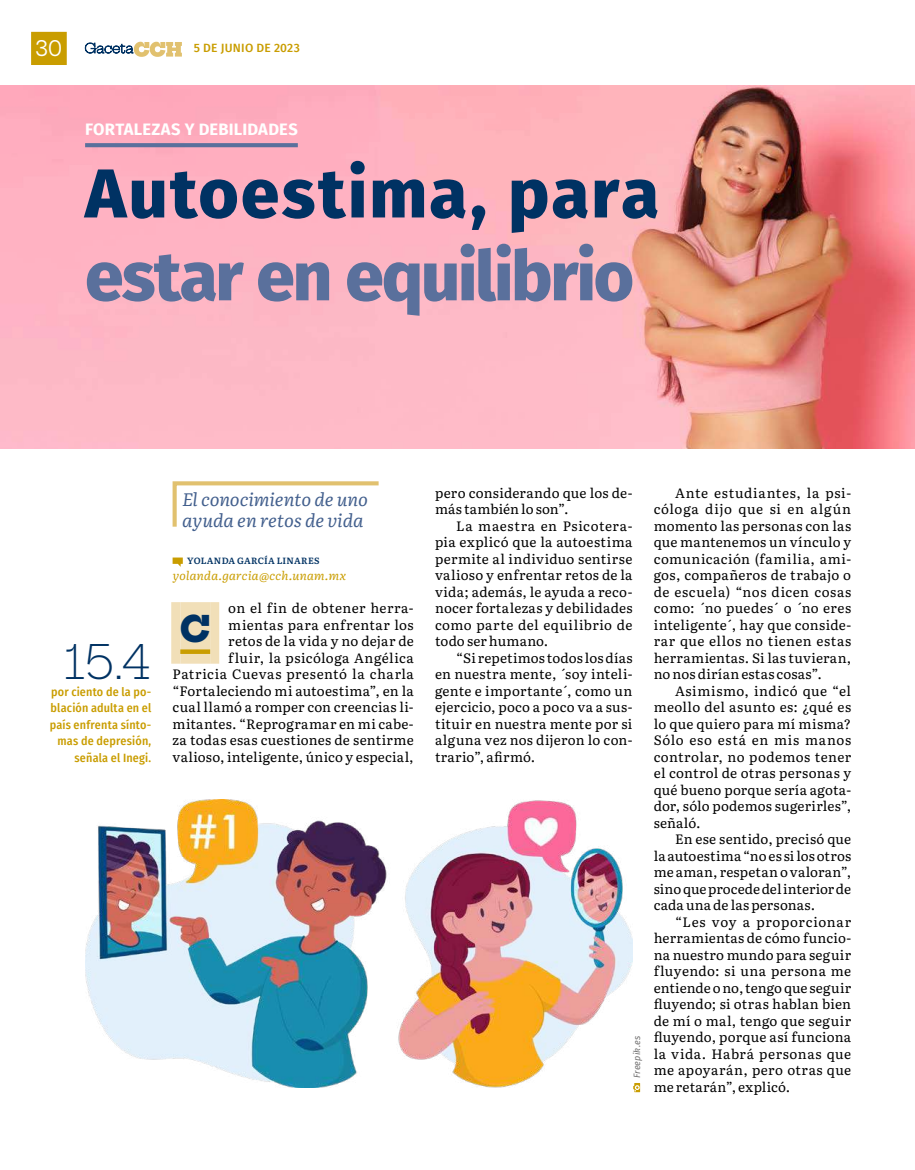
<style>
.page{position:relative;width:915px;height:1170px;background:#fff}
.page>*{position:absolute;margin:0;border:0;box-sizing:border-box;transform-origin:0 0}
.t1{font:800 69px "Fira Sans";letter-spacing:-.03em;color:#5a709c}
.t2{font:800 69px "Fira Sans";letter-spacing:.03em;color:#003263}
.t3{font:300 46.5px "Hepta Slab";color:#003263}
.t4{font:800 35.4px "Hepta Slab";color:#003263}
.t5{font:21px "Hepta Slab";color:#fff}
.t6{font:italic 18px/20.7px "Literata 18 pt";color:#425f8d}
.t7{font:700 16.5px "Fira Sans";letter-spacing:.01em;color:#fff}
.t8{font:13.5px/16.5px "Literata 18 pt";letter-spacing:.02em;color:#000;text-align:justify}
.t9{font:500 12px/16.5px "Fira Sans Condensed";letter-spacing:.015em;color:#c99d00;text-align:right}
.t10{font:italic 12px "Literata 18 pt";color:#c99d00}
.t11{font:500 12px "Fira Sans";letter-spacing:.025em;color:#c99d00}
.t12{font:600 9px "Literata 18 pt";letter-spacing:.02em;color:#003263}
.t13{font:italic 9px "Fira Sans";letter-spacing:.025em;color:#706f6f}
</style>
<div class="page">
<img style="left:0;top:85px;width:914px;height:363px">
<img style="left:85px;top:799px;width:547px;height:288px">
<svg style="left:633px;top:1083px;width:7px;height:9px"></svg>
<svg style="left:85px;top:143px;width:213px;height:4px"></svg>
<svg style="left:172px;top:481px;width:207px;height:46px"></svg>
<div style="left:171px;top:602px;width:9px;height:61px;background:#f1dfb8"></div>
<div style="left:180px;top:602px;width:30px;height:61px;background:#f1dfb8"></div>
<div style="left:210px;top:602px;width:9px;height:61px;background:#f1dfb8"></div>
<svg style="left:172px;top:557px;width:11px;height:10px"></svg>
<div style="left:180px;top:649px;width:30px;height:5px;background:#c99d00"></div>
<svg style="left:85px;top:41px;width:97px;height:16px"></svg>
<div style="left:31px;top:32px;width:36px;height:33px;background:#c99d00"></div>
<h3 class="t5" style="left:35px;top:31px;width:29px">30</h3>
<p class="t11" style="left:194px;top:39px;width:107px">5 DE JUNIO DE 2023</p>
<p class="t7" style="left:85px;top:115px;width:214px">FORTALEZAS Y DEBILIDADES</p>
<h1 class="t2" style="left:85px;top:133px;width:575px">Autoestima, para</h1>
<h1 class="t1" style="left:85px;top:216px;width:550px">estar en equilibrio</h1>
<h2 class="t3" style="left:63px;top:623px;width:90px">15.4</h2>
<p class="t9" style="left:50px;top:683px;width:103px">por ciento de la po&shy;blación adulta en el país enfrenta sínto&shy;mas de depresión, señala el Inegi.</p>
<h3 class="t6" style="left:182px;top:488px;width:189px">El conocimiento de uno ayuda en retos de vida</h3>
<p class="t12" style="left:187px;top:553px;width:134px">YOLANDA GARCÍA LINARES</p>
<p class="t10" style="left:172px;top:566px;width:176px">yolanda.garcia@cch.unam.mx</p>
<h3 class="t4" style="left:180px;top:599px;width:31px">C</h3>
<p class="t8" style="left:172px;top:599px;width:242px;text-align:right">on el fin de obtener herra&shy;mientas para enfrentar los<br>retos de la vida y no dejar de<br>fluir, la psicóloga Angélica Patricia Cuevas presentó la charla “Fortaleciendo mi autoestima”, en la cual llamó a romper con creencias li&shy;mitantes. “Reprogramar en mi cabe&shy;za todas esas cuestiones de sentirme valioso, inteligente, único y especial,</p>
<p class="t8" style="left:435px;top:483px;width:199px">pero considerando que los de&shy;más también lo son”.</p>
<p class="t8" style="left:435px;top:516px;width:199px;text-indent:21px">La maestra en Psicotera&shy;pia explicó que la autoestima permite al individuo sentirse valioso y enfrentar retos de la vida; además, le ayuda a reco&shy;nocer fortalezas y debilidades como parte del equilibrio de todo ser humano.</p>
<p class="t8" style="left:435px;top:648px;width:199px;text-indent:21px">“Si repetimos todos los días en nuestra mente, ´soy inteli&shy;gente e importante´, como un ejercicio, poco a poco va a sus&shy;tituir en nuestra mente por si alguna vez nos dijeron lo con&shy;trario”, afirmó.</p>
<p class="t13" style="left:630px;top:1078px;width:44px;rotate:-90deg">Freepik.es</p>
<p class="t8" style="left:653px;top:483px;width:199px;text-indent:21px">Ante estudiantes, la psi&shy;cóloga dijo que si en algún momento las personas con las que mantenemos un vínculo y comunicación (familia, ami&shy;gos, compañeros de trabajo o de escuela) “nos dicen cosas como: ´no puedes´ o ´no eres inteligente´, hay que conside&shy;rar que ellos no tienen estas herramientas. Si las tuvieran, no nos dirían estas cosas”.</p>
<p class="t8" style="left:653px;top:681px;width:199px;text-indent:21px">Asimismo, indicó que “el meollo del asunto es: ¿qué es lo que quiero para mí misma?<br>Sólo eso está en mis manos controlar, no podemos tener el control de otras personas y qué bueno porque sería agota&shy;dor, sólo podemos sugerirles”, señaló.</p>
<p class="t8" style="left:653px;top:830px;width:199px;text-indent:21px">En ese sentido, precisó que la autoestima “no es si los otros me aman, respetan o valoran”, sino que procede del interior de cada una de las personas.</p>
<p class="t8" style="left:653px;top:912px;width:199px;text-indent:21px">“Les voy a proporcionar herramientas de cómo funcio&shy;na nuestro mundo para seguir fluyendo: si una persona me entiende o no, tengo que seguir fluyendo; si otras hablan bien de mí o mal, tengo que seguir fluyendo, porque así funciona la vida. Habrá personas que me apoyarán, pero otras que me retarán”, explicó.</p>
</div>
